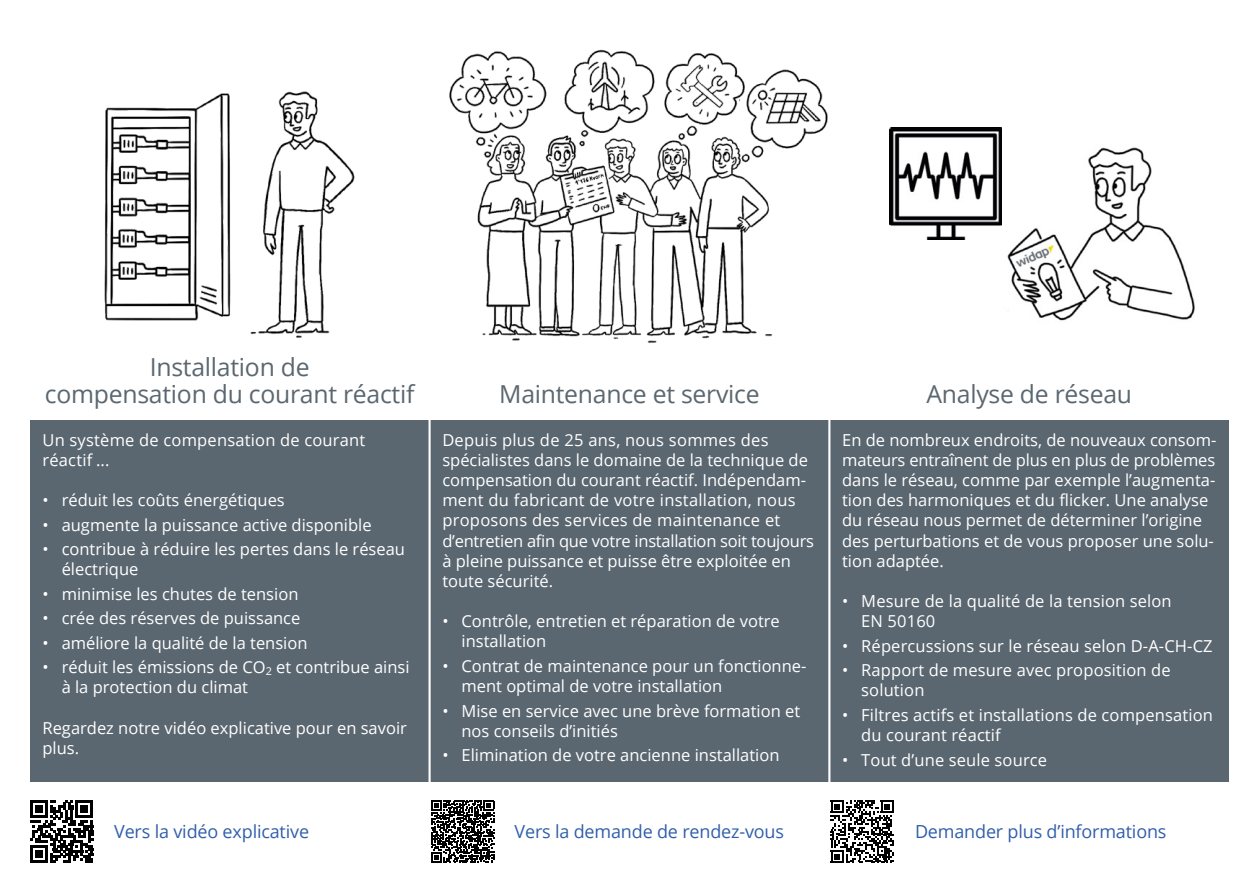
<style>
.page{position:relative;width:1259px;height:893px;background:#fff}
.page>*{position:absolute;margin:0;border:0;box-sizing:border-box;transform-origin:0 0}
.t1{font:24.75px/26.5px "Open Sans";letter-spacing:-.01em;color:#5b6770;text-align:center}
.t2{font:18px "Open Sans";letter-spacing:-.01em;color:#305faa}
.t3{font:16.5px/20.2px "Open Sans";color:#fff}
</style>
<div class="page">
<div style="left:30px;top:420px;width:399px;height:362px;background:#5b6770"></div>
<div style="left:429px;top:420px;width:400px;height:362px;background:#5b6770"></div>
<div style="left:829px;top:420px;width:400px;height:362px;background:#5b6770"></div>
<hr style="left:428px;top:388px;width:3px;height:425px;background:#fff">
<hr style="left:828px;top:390px;width:2px;height:423px;background:#fff">
<svg style="left:431px;top:800px;width:63px;height:63px"></svg>
<svg style="left:830px;top:800px;width:64px;height:63px"></svg>
<svg style="left:30px;top:800px;width:63px;height:63px"></svg>
<hr style="left:30px;top:860px;width:18px;height:3px;background:#000">
<div style="left:35px;top:850px;width:8px;height:8px;background:#000"></div>
<img style="left:104px;top:91px;width:251px;height:247px">
<img style="left:449px;top:49px;width:379px;height:294px">
<img style="left:890px;top:128px;width:111px;height:111px">
<img style="left:1007px;top:147px;width:188px;height:174px">
<h1 class="t1" style="left:45px;top:353px;width:371px">Installation de<br>compensation du courant réactif</h1>
<p class="t3" style="left:43px;top:429px;width:324px">Un système de compensation de courant -réactif ...</p>
<p class="t3" style="left:43px;top:490px;width:244px">• réduit les coûts énergétiques</p>
<p class="t3" style="left:43px;top:514px;width:331px">• augmente la puissance active disponible</p>
<p class="t3" style="left:62px;top:538px;width:345px;text-indent:-19px">• contribue à réduire les pertes dans le réseau électrique</p>
<p class="t3" style="left:43px;top:583px;width:257px">• minimise les chutes de tension</p>
<p class="t3" style="left:43px;top:608px;width:259px">• crée des réserves de puissance</p>
<p class="t3" style="left:43px;top:632px;width:266px">• améliore la qualité de la tension</p>
<p class="t3" style="left:62px;top:657px;width:349px;text-indent:-19px">• réduit les émissions de CO<sub>2</sub> et contribue ainsi à la protection du climat</p>
<p class="t3" style="left:43px;top:717px;width:366px">Regardez notre vidéo explicative pour en savoir plus.</p>
<h1 class="t1" style="left:499px;top:380px;width:262px">Maintenance et service</h1>
<h1 class="t1" style="left:926px;top:380px;width:207px">Analyse de réseau</h1>
<p class="t3" style="left:442px;top:429px;width:373px">Depuis plus de 25 ans, nous sommes des spécialistes dans le domaine de la technique de compensation du courant réactif. Indépendam&shy;ment du fabricant de votre installation, nous proposons des services de maintenance et d’entretien afin que votre installation soit toujours à pleine puissance et puisse être exploitée en toute sécurité.</p>
<p class="t3" style="left:461px;top:611px;width:320px;text-indent:-19px">• Contrôle, entretien et réparation de votre installation</p>
<p class="t3" style="left:461px;top:655px;width:346px;text-indent:-19px">• Contrat de maintenance pour un fonctionne&shy;ment optimal de votre installation</p>
<p class="t3" style="left:461px;top:700px;width:340px;text-indent:-19px">• Mise en service avec une brève formation et nos conseils d’initiés</p>
<p class="t3" style="left:442px;top:745px;width:339px">• Elimination de votre ancienne installation</p>
<p class="t3" style="left:842px;top:429px;width:376px">En de nombreux endroits, de nouveaux consom&shy;mateurs entraînent de plus en plus de problèmes dans le réseau, comme par exemple l’augmenta&shy;tion des harmoniques et du flicker. Une analyse du réseau nous permet de déterminer l’origine des perturbations et de vous proposer une solu&shy;tion adaptée.</p>
<p class="t3" style="left:861px;top:591px;width:312px;text-indent:-19px">• Mesure de la qualité de la tension selon<br>EN 50160</p>
<p class="t3" style="left:842px;top:635px;width:372px">• Répercussions sur le réseau selon D-A-CH-CZ</p>
<p class="t3" style="left:861px;top:660px;width:311px;text-indent:-19px">• Rapport de mesure avec proposition de solution</p>
<p class="t3" style="left:861px;top:704px;width:353px;text-indent:-19px">• Filtres actifs et installations de compensation du courant réactif</p>
<p class="t3" style="left:842px;top:749px;width:206px">• Tout d’une seule source</p>
<p class="t2" style="left:114px;top:819px;width:196px">Vers la vidéo explicative</p>
<p class="t2" style="left:514px;top:819px;width:271px">Vers la demande de rendez-vous</p>
<p class="t2" style="left:915px;top:819px;width:253px">Demander plus d’informations</p>
</div>
